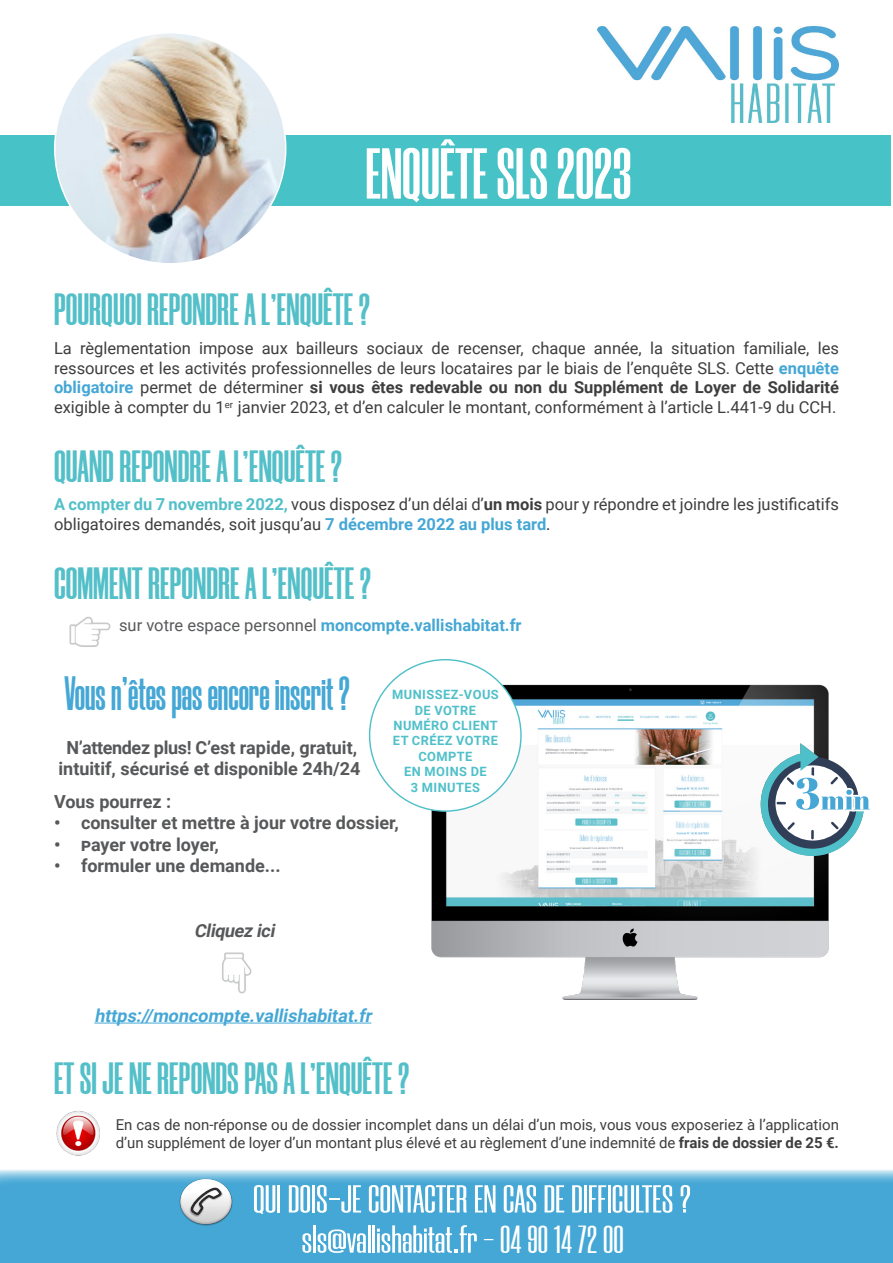
<style>
.page{position:relative;width:893px;height:1263px;background:#fff}
.page>*{position:absolute;margin:0;border:0;box-sizing:border-box;transform-origin:0 0}
.t1{font:700 72px "Morganite";color:#fff;scale:1.1 1}
.t2{font:700 48px "Morganite";color:#45a7d5}
.t3{font:700 45px "Morganite";color:#53bfc8;scale:1.1 1}
.t4{font:500 39px "Morganite";color:#fff;scale:1.35 1}
.t5{font:700 18px "Roboto";color:#57585a}
.t6{font:italic 700 18px "Roboto";color:#45a7d5}
.t7{font:italic 700 18px "Roboto";color:#57585a}
.t8{font:16.5px/19.8px "Roboto";color:#3e3e3f;text-align:justify}
.t9{font:700 16.5px "Roboto";color:#45a7d5}
.t10{font:15px/18px "Roboto";color:#3e3e3f}
.t11{font:700 12.9px/15.5px "Roboto";letter-spacing:.035em;color:#4fc0c9;text-align:center}
.t12{font:700 12px "Roboto";color:#f7f7f8}
.s1{font-weight:700;color:#45a7d5}
.s2{font-weight:700}
.s3{font-weight:700;color:#53bfc8}
.s4{color:#231f20}
.s5{font-weight:400;color:#57585a}
</style>
<div class="page">
<div style="left:0;top:135px;width:891px;height:70px;background:#47c2c7"></div>
<img style="left:55px;top:33px;width:231px;height:231px;border-radius:115px">
<hr style="left:94px;top:1022px;width:277px;height:1px;background:#45a7d5">
<img style="left:69px;top:616px;width:42px;height:31px">
<img style="left:222px;top:952px;width:30px;height:42px">
<img style="left:597px;top:26px;width:242px;height:97px">
<img style="left:429px;top:682px;width:400px;height:318px">
<div style="left:370px;top:660px;width:151px;height:151px;background:#fff;border-radius:50%"></div>
<svg style="left:761px;top:743px;width:109px;height:113px"></svg>
<svg style="left:0;top:1170px;width:893px;height:93px;fill:#45a7d5"></svg>
<img style="left:179px;top:1178px;width:54px;height:48px">
<img style="left:189px;top:1187px;width:34px;height:30px">
<svg style="left:188px;top:1187px;width:33px;height:29px"></svg>
<img style="left:56px;top:1111px;width:44px;height:45px">
<p class="t1" style="left:365px;top:137px;width:243px">ENQUÊTE SLS 2023</p>
<p class="t3" style="left:54px;top:286px;width:289px">POURQUOI REPONDRE A L’ENQUÊTE ?</p>
<p class="t8" style="left:54px;top:337px;width:786px">La règlementation impose aux bailleurs sociaux de recenser, chaque année, la situation familiale, les ressources et les activités professionnelles de leurs locataires par le biais de l’enquête SLS. Cette <span class="s1">enquête obligatoire</span> permet de déterminer <span class="s2">si vous êtes redevable ou non du Supplément de Loyer de Solidarité </span>exigible à compter du 1<sup>er</sup> janvier 2023, et d’en calculer le montant, conformément à l’article L.441-9 du CCH.</p>
<p class="t3" style="left:54px;top:443px;width:264px">QUAND REPONDRE A L’ENQUÊTE ?</p>
<p class="t8" style="left:54px;top:494px;width:786px"><span class="s3">A compter du 7 novembre 2022,</span> vous disposez d’un délai d’<span class="s2">un mois</span> pour y répondre et joindre les justificatifs obligatoires demandés, soit jusqu’au <span class="s1">7 décembre 2022 au plus tard</span><span class="s4">.</span></p>
<p class="t3" style="left:54px;top:560px;width:290px">COMMENT REPONDRE A L’ENQUÊTE ?</p>
<p class="t9" style="left:119px;top:614px;width:404px"><span class="s5">sur votre espace personnel</span> moncompte.vallishabitat.fr</p>
<p class="t2" style="left:64px;top:669px;width:287px">Vous n’êtes pas encore inscrit ?</p>
<p class="t5" style="left:66px;top:734px;width:292px">N’attendez plus! C’est rapide, gratuit,</p>
<p class="t5" style="left:58px;top:756px;width:304px">intuitif, sécurisé et disponible 24h/24</p>
<p class="t5" style="left:54px;top:788px;width:119px">Vous pourrez :</p>
<p class="t5" style="left:54px;top:810px;width:346px">• consulter et mettre à jour votre dossier,</p>
<p class="t5" style="left:54px;top:832px;width:167px">• Payer votre loyer,</p>
<p class="t5" style="left:54px;top:853px;width:228px">• formuler une demande...</p>
<p class="t11" style="left:392px;top:686px;width:108px">MUNISSEZ-VOUS</p>
<p class="t11" style="left:393px;top:702px;width:106px">DE VOTRE<br>NUMÉRO CLIENT<br>ET CRÉEZ VOTRE<br>COMPTE</p>
<p class="t11" style="left:404px;top:763px;width:84px">EN MOINS DE</p>
<p class="t11" style="left:411px;top:779px;width:71px">3 MINUTES</p>
<p class="t7" style="left:194px;top:918px;width:86px">Cliquez ici</p>
<p class="t6" style="left:94px;top:1003px;width:283px">https://moncompte.vallishabitat.fr</p>
<p class="t3" style="left:54px;top:1055px;width:325px">ET SI JE NE REPONDS PAS A L’ENQUÊTE ?</p>
<p class="t10" style="left:116px;top:1115px;width:725px">En cas de non-réponse ou de dossier incomplet dans un délai d’un mois, vous vous exposeriez à l’application d’un supplément de loyer d’un montant plus élevé et au règlement d’une indemnité de <span class="s2">frais de dossier de 25 €.</span></p>
<p class="t4" style="left:253px;top:1179px;width:326px">QUI DOIS-JE CONTACTER EN CAS DE DIFFICULTES ?</p>
<p class="t4" style="left:302px;top:1219px;width:240px">sls@vallishabitat.fr - 04 90 14 72 00</p>
<p class="t12" style="left:251px;top:1226px;width:391px">VAlliS HABITAT – Office Public de l’Habitat du Département de Vaucluse</p>
</div>
